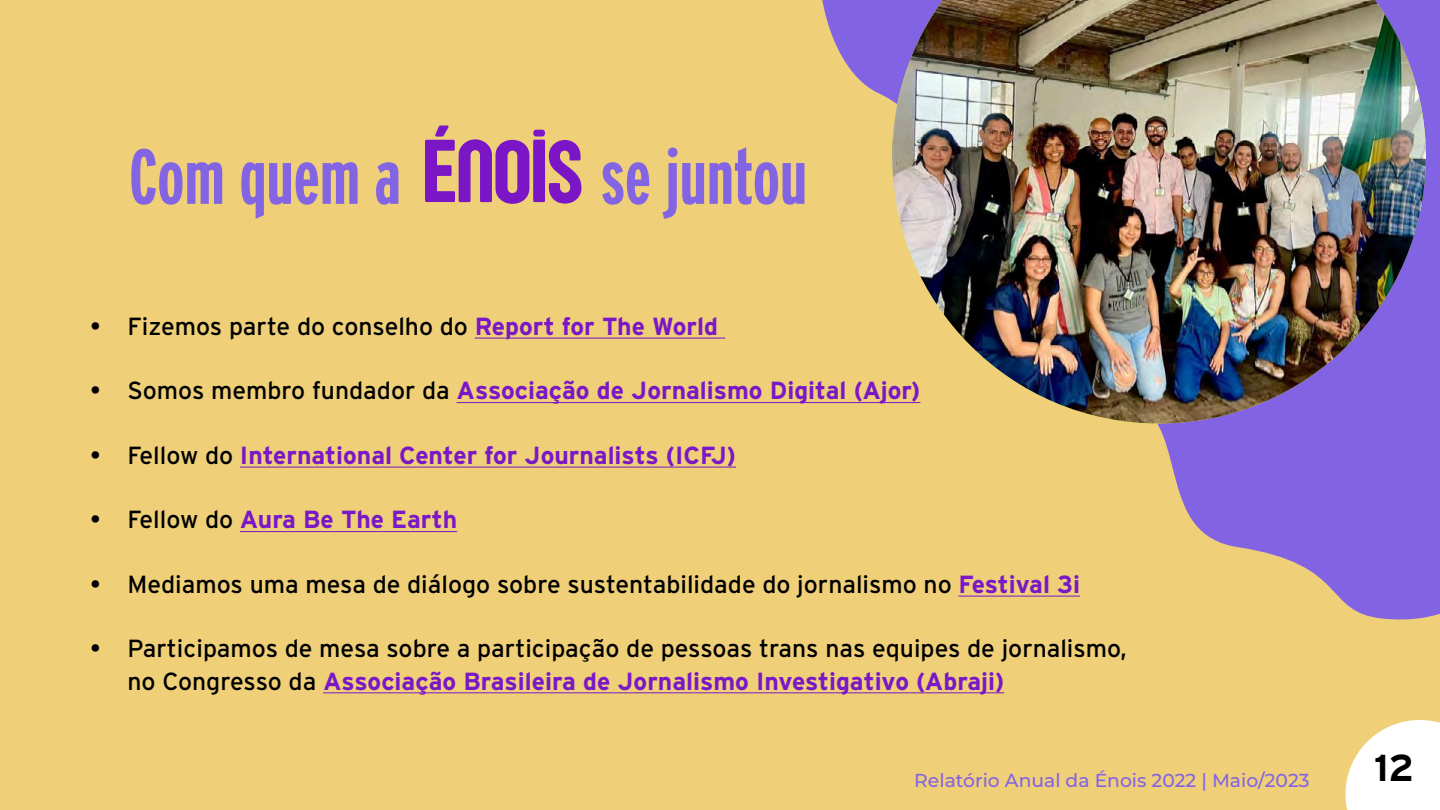
<style>
.page{position:relative;width:1440px;height:810px;background:#efcf78}
.page>*{position:absolute;margin:0;border:0;box-sizing:border-box;transform-origin:0 0}
.t1{font:700 77.62px "Interstate Compressed";color:#8364e3}
.t2{font:700 37.5px "Interstate";color:#000}
.t3{font:24.75px/32.2px "Interstate";color:#000}
.t4{font:700 24.75px "Interstate";color:#7a17c7}
.t5{font:500 18.75px "Montserrat";color:#8364e3}
.s1{font-weight:700;color:#7a17c7}
.s2{font-weight:400;color:#000}
</style>
<div class="page">
<svg style="left:784px;top:0;width:656px;height:620px"></svg>
<hr style="left:475px;top:338px;width:250px;height:1px;background:#7a17c7">
<hr style="left:457px;top:402px;width:463px;height:1px;background:#7a17c7">
<hr style="left:240px;top:467px;width:496px;height:1px;background:#7a17c7">
<hr style="left:240px;top:531px;width:217px;height:1px;background:#7a17c7">
<hr style="left:959px;top:596px;width:121px;height:1px;background:#7a17c7">
<hr style="left:323px;top:693px;width:681px;height:1px;background:#7a17c7">
<svg style="left:425px;top:126px;width:156px;height:78px"></svg>
<svg style="left:1346px;top:720px;width:94px;height:90px;background:#fcf8eb"></svg>
<img style="left:892px;top:0;width:534px;height:423px">
<h1 class="t1" style="left:129px;top:134px;width:273px">Com quem a</h1>
<h1 class="t1" style="left:601px;top:134px;width:208px">se juntou</h1>
<p class="t3" style="left:90px;top:310px;width:630px">• Fizemos parte do conselho do <span class="s1">Report for The World</span></p>
<p class="t4" style="left:90px;top:377px;width:832px"><span class="s2">• Somos membro fundador da</span> Associação de Jornalismo Digital (Ajor)</p>
<p class="t4" style="left:90px;top:441px;width:648px"><span class="s2">• Fellow do</span> International Center for Journalists (ICFJ)</p>
<p class="t4" style="left:90px;top:506px;width:369px"><span class="s2">• Fellow do</span> Aura Be The Earth</p>
<p class="t3" style="left:90px;top:568px;width:992px">• Mediamos uma mesa de diálogo sobre sustentabilidade do jornalismo no <span class="s1">Festival 3i</span></p>
<p class="t3" style="left:127px;top:632px;width:1001px;text-indent:-37px">• Participamos de mesa sobre a participação de pessoas trans nas equipes de jornalismo, no Congresso da <span class="s1">Associação Brasileira de Jornalismo Investigativo (Abraji)</span></p>
<p class="t5" style="left:914px;top:767px;width:397px">Relatório Anual da Énois 2022 | Maio/2023</p>
<h2 class="t2" style="left:1374px;top:747px;width:42px">12</h2>
</div>
